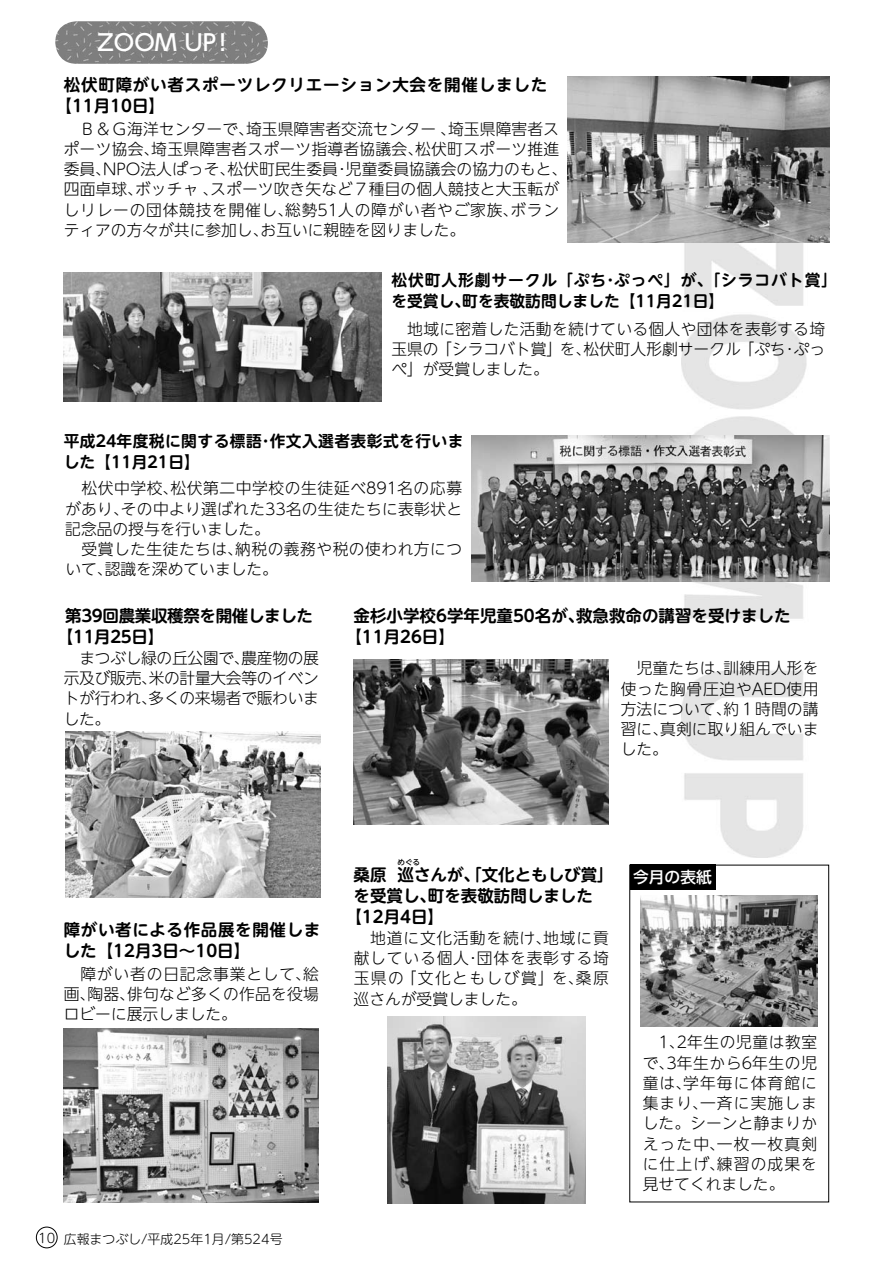
<style>
.page{position:relative;width:893px;height:1263px;background:#fff}
.page>*{position:absolute;margin:0;border:0;box-sizing:border-box;transform-origin:0 0}
.t1{font:500 22.5px "UD Shin Go Pro";color:#fff}
.t2{font:700 16.5px/21px "UD Shin M Go Pro De";color:#000}
.t3{font:700 16.5px/21px "UD Shin M Go Pro De";letter-spacing:.05em;color:#000}
.t4{font:700 16.5px/21px "UD Shin M Go Pro De";letter-spacing:.04em;color:#000}
.t5{font:700 16.5px/21px "UD Shin M Go Pro De";letter-spacing:-.02em;color:#000}
.t6{font:300 15.75px/20.2px "UD Shin Go NT Pro";letter-spacing:.015em;color:#000;text-align:justify}
.t7{font:700 15.75px/21px "UD Shin M Go Pro De";letter-spacing:.03em;color:#000}
.t8{font:500 15.75px "UD Shin Go Pro";color:#fff}
.t9{font:300 12.9px "UD Shin M Go Pro";color:#000}
.t10{font:500 7.5px "UD Shin M Go Pro";color:#000}
.s1{font-family:"UD Shin M Go Pro"}
</style>
<div class="page">
<div style="left:36px;top:1227px;width:21px;height:21px;border:1px solid #000;border-radius:50%"></div>
<img style="left:682px;top:242px;width:147px;height:616px">
<img style="left:55px;top:21px;width:213px;height:43px">
<div style="left:629px;top:865px;width:200px;height:337px;border:1px solid #000"></div>
<div style="left:630px;top:865px;width:85px;height:25px;background:#000"></div>
<img style="left:641px;top:896px;width:177px;height:131px">
<img style="left:64px;top:272px;width:317px;height:129px">
<img style="left:354px;top:659px;width:255px;height:166px">
<img style="left:567px;top:77px;width:262px;height:165px">
<img style="left:471px;top:435px;width:358px;height:146px">
<img style="left:65px;top:731px;width:255px;height:166px">
<img style="left:64px;top:1028px;width:255px;height:175px">
<img style="left:387px;top:1016px;width:199px;height:188px">
<h1 class="t1" style="left:97px;top:24px;width:130px">ZOOM UP!</h1>
<p class="t3" style="left:56px;top:73px;width:493px;text-indent:8px">松伏町障がい者スポーツレクリエーション大会を開催しました【11月10日】</p>
<p class="t6" style="left:64px;top:118px;width:497px;text-indent:16px"><span class="s1">Ｂ＆Ｇ</span>海洋センターで､埼玉県障害者交流センター､埼玉県障害者スポーツ協会､埼玉県障害者スポーツ指導者協議会､松伏町スポーツ推進委員､<span class="s1">NPO</span>法人ぱっそ､松伏町民生委員･児童委員協議会の協力のもと､四面卓球､ボッチャ､スポーツ吹き矢など<span class="s1">７</span>種目の個人競技と大玉転がしリレーの団体競技を開催し､総勢<span class="s1">51</span>人の障がい者やご家族､ボランティアの方々が共に参加し､お互いに親睦を図りました。</p>
<p class="t7" style="left:391px;top:269px;width:447px">松伏町人形劇サークル「ぷち･ぷっぺ」が､「シラコバト賞」を受賞し､町を表敬訪問しました【11月21日】</p>
<p class="t6" style="left:391px;top:318px;width:435px;text-indent:16px">地域に密着した活動を続けている個人や団体を表彰する埼玉県の「シラコバト賞」を､松伏町人形劇サークル「ぷち･ぷっぺ」が受賞しました。</p>
<p class="t7" style="left:64px;top:429px;width:401px">平成24年度税に関する標語･作文入選者表彰式を行いました【11月21日】</p>
<p class="t6" style="left:65px;top:478px;width:398px;text-indent:16px">松伏中学校､松伏第二中学校の生徒延べ<span class="s1">891</span>名の応募があり､その中より選ばれた<span class="s1">33</span>名の生徒たちに表彰状と記念品の授与を行いました。</p>
<p class="t6" style="left:65px;top:538px;width:398px;text-indent:16px">受賞した生徒たちは､納税の義務や税の使われ方について､認識を深めていました。</p>
<p class="t5" style="left:57px;top:604px;width:258px;text-indent:8px">第39回農業収穫祭を開催しました【11月25日】</p>
<p class="t6" style="left:64px;top:647px;width:257px;text-indent:16px">まつぶし緑の丘公園で､農産物の展示及び販売､米の計量大会等のイベントが行われ､多くの来場者で賑わいました。</p>
<p class="t2" style="left:345px;top:604px;width:447px;text-indent:8px">金杉小学校6学年児童50名が､救急救命の講習を受けました【11月26日】</p>
<p class="t6" style="left:621px;top:658px;width:199px;text-indent:16px">児童たちは､訓練用人形を使った胸骨圧迫や<span class="s1">AED</span>使用方法について､約<span class="s1">１</span>時間の講習に､真剣に取り組んでいました。</p>
<p class="t4" style="left:64px;top:918px;width:258px">障がい者による作品展を開催しました【12月3日〜10日】</p>
<p class="t6" style="left:64px;top:963px;width:257px;text-indent:17px">障がい者の日記念事業として､絵画､陶器､俳句など多くの作品を役場ロビーに展示しました。</p>
<p class="t9" style="left:38px;top:1229px;width:246px">10 広報まつぶし/平成25年1月/第524号</p>
<p class="t10" style="left:398px;top:856px;width:24px">めぐる</p>
<p class="t2" style="left:345px;top:884px;width:249px;text-indent:8px">を受賞し､町を表敬訪問しました【12月4日】</p>
<p class="t2" style="left:354px;top:863px;width:262px">桑原 巡さんが､「文化ともしび賞」</p>
<p class="t6" style="left:354px;top:927px;width:257px;text-indent:17px">地道に文化活動を続け､地域に貢献している個人･団体を表彰する埼玉県の「文化ともしび賞」を､桑原巡さんが受賞しました。</p>
<p class="t8" style="left:633px;top:865px;width:80px">今月の表紙</p>
<p class="t6" style="left:643px;top:1031px;width:176px;text-indent:16px"><span class="s1">1</span>､<span class="s1">2</span>年生の児童は教室で､<span class="s1">3</span>年生から<span class="s1">6</span>年生の児童は､学年毎に体育館に集まり､一斉に実施しました。シーンと静まりかえった中､一枚一枚真剣に仕上げ､練習の成果を見せてくれました。</p>
</div>
